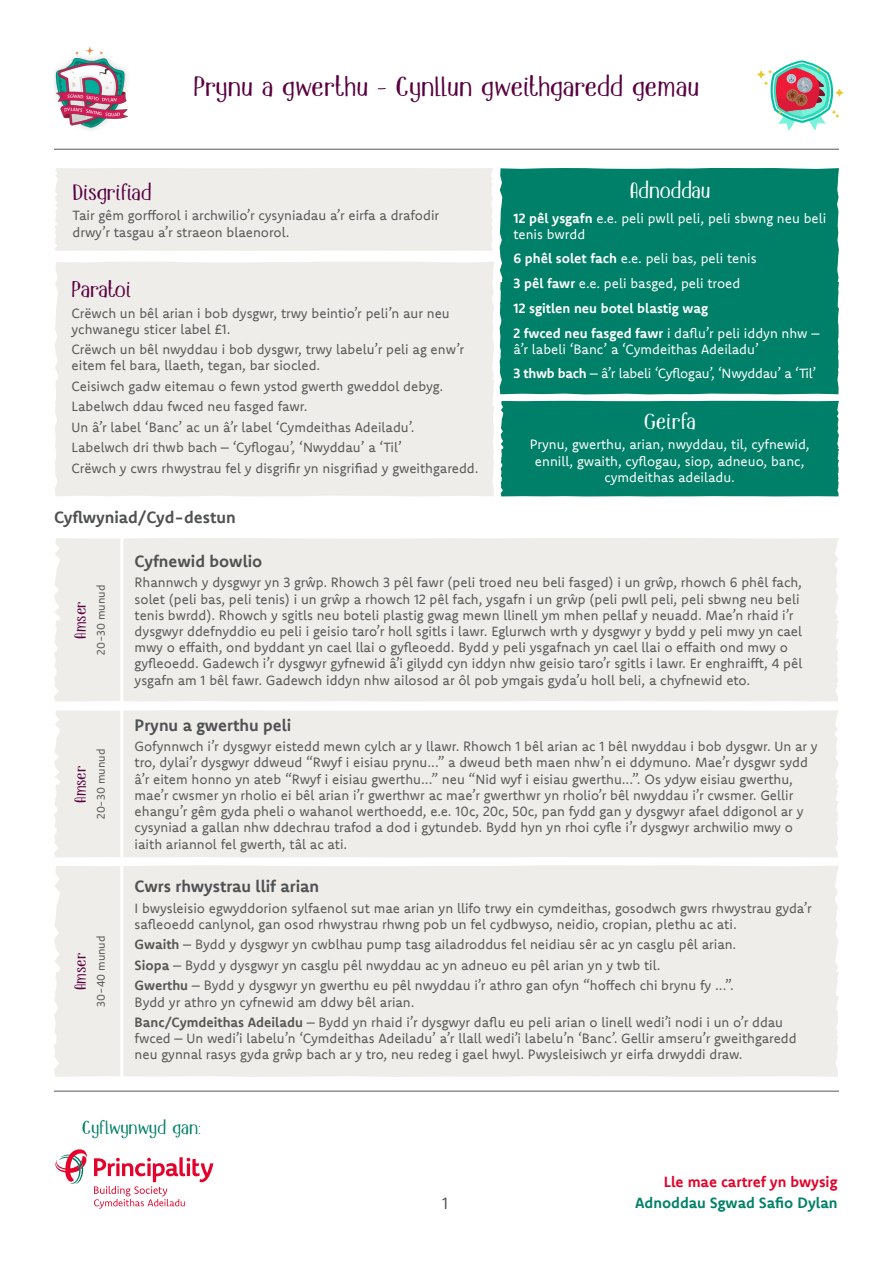
<style>
.page{position:relative;width:893px;height:1263px;background:#fff}
.page>*{position:absolute;margin:0;border:0;box-sizing:border-box;transform-origin:0 0}
.t1{font:24px "DK Mandolin";letter-spacing:-.02em;color:#58023f}
.t2{font:19.5px "DK Mandolin";letter-spacing:-.025em;color:#58013f}
.t3{font:19.5px "DK Mandolin";letter-spacing:-.005em;color:#fff}
.t4{font:700 16.5px "Komet";color:#4f5252}
.t5{font:16.5px "Komet";color:#575756}
.t6{font:16.35px "DK Mandolin";color:#008068}
.t7{font:700 15px "Komet";color:#008068}
.t8{font:700 15px "Komet";color:#e3032b}
.t9{font:14.1px "DK Mandolin";color:#58013f}
.t10{font:13.5px/16.2px "Komet";color:#575756}
.t11{font:13.5px/16.2px "Komet";color:#fff}
.t12{font:13.5px "Komet";letter-spacing:-.02em;color:#fff}
.t13{font:700 13.5px "Komet";color:#fff}
.t14{font:11.1px "Komet";color:#575756}
.s1{font-weight:700}
</style>
<div class="page">
<hr style="left:54px;top:149px;width:785px;height:1px;background:#575756">
<img style="left:54px;top:46px;width:74px;height:84px">
<svg style="left:55px;top:1149px;width:158px;height:60px"></svg>
<svg style="left:757px;top:60px;width:87px;height:70px"></svg>
<div style="left:55px;top:168px;width:438px;height:83px;background:#efedea"></div>
<div style="left:55px;top:262px;width:439px;height:234px;background:#efedea"></div>
<div style="left:500px;top:168px;width:339px;height:226px;background:#008068"></div>
<div style="left:501px;top:401px;width:338px;height:95px;background:#008068"></div>
<div style="left:54px;top:538px;width:785px;height:164px;background:#efedea"></div>
<div style="left:54px;top:710px;width:785px;height:147px;background:#efedea"></div>
<div style="left:54px;top:865px;width:785px;height:212px;background:#efedea"></div>
<hr style="left:54px;top:1091px;width:785px;height:1px;background:#575756">
<hr style="left:120px;top:528px;width:3px;height:559px;background:#fff">
<p class="t1" style="left:194px;top:70px;width:507px">Prynu a gwerthu - Cynllun gweithgaredd gemau</p>
<p class="t2" style="left:73px;top:179px;width:81px">Disgrifiad</p>
<p class="t10" style="left:73px;top:207px;width:368px">Tair gêm gorfforol i archwilio’r cysyniadau a’r eirfa a drafodir drwy’r tasgau a’r straeon blaenorol.</p>
<p class="t2" style="left:72px;top:276px;width:61px">Paratoi</p>
<p class="t10" style="left:72px;top:304px;width:380px">Crëwch un bêl arian i bob dysgwr, trwy beintio’r peli’n aur neu ychwanegu sticer label £1.</p>
<p class="t10" style="left:72px;top:341px;width:394px">Crëwch un bêl nwyddau i bob dysgwr, trwy labelu’r peli ag enw’r eitem fel bara, llaeth, tegan, bar siocled.</p>
<p class="t10" style="left:72px;top:378px;width:373px">Ceisiwch gadw eitemau o fewn ystod gwerth gweddol debyg.</p>
<p class="t10" style="left:72px;top:398px;width:237px">Labelwch ddau fwced neu fasged fawr.</p>
<p class="t10" style="left:72px;top:419px;width:344px">Un â’r label ‘Banc’ ac un â’r label ‘Cymdeithas Adeiladu’.</p>
<p class="t10" style="left:72px;top:439px;width:332px">Labelwch dri thwb bach – ‘Cyflogau’, ‘Nwyddau’ a ‘Til’</p>
<p class="t10" style="left:72px;top:460px;width:409px">Crëwch y cwrs rhwystrau fel y disgrifir yn nisgrifiad y gweithgaredd.</p>
<p class="t4" style="left:54px;top:506px;width:183px">Cyflwyniad/Cyd-destun</p>
<p class="t3" style="left:630px;top:177px;width:82px">Adnoddau</p>
<p class="t11" style="left:513px;top:209px;width:314px"><span class="s1">12 pêl ysgafn</span> e.e. peli pwll peli, peli sbwng neu beli tenis bwrdd</p>
<p class="t11" style="left:513px;top:250px;width:245px"><span class="s1">6 phêl solet fach</span> e.e. peli bas, peli tenis</p>
<p class="t11" style="left:513px;top:275px;width:228px"><span class="s1">3 pêl fawr</span> e.e. peli basged, peli troed</p>
<p class="t13" style="left:513px;top:299px;width:196px">12 sgitlen neu botel blastig wag</p>
<p class="t11" style="left:513px;top:324px;width:308px"><span class="s1">2 fwced neu fasged fawr</span> i daflu’r peli iddyn nhw – â’r labeli ‘Banc’ a ‘Cymdeithas Adeiladu’</p>
<p class="t12" style="left:513px;top:365px;width:304px"><span class="s1">3 thwb bach</span> – â’r labeli ‘Cyflogau’, ‘Nwyddau’ a ‘Til’</p>
<p class="t3" style="left:644px;top:408px;width:54px">Geirfa</p>
<p class="t11" style="left:530px;top:436px;width:282px;text-align:center">Prynu, gwerthu, arian, nwyddau, til, cyfnewid, ennill, gwaith, cyflogau, siop, adneuo, banc, cymdeithas adeiladu.</p>
<p class="t9" style="left:71px;top:638px;width:39px;rotate:-90deg">Amser</p>
<p class="t14" style="left:94px;top:655px;width:72px;rotate:-90deg">20-30 munud</p>
<p class="t9" style="left:71px;top:802px;width:39px;rotate:-90deg">Amser</p>
<p class="t14" style="left:94px;top:819px;width:72px;rotate:-90deg">20-30 munud</p>
<p class="t9" style="left:71px;top:990px;width:39px;rotate:-90deg">Amser</p>
<p class="t14" style="left:94px;top:1007px;width:73px;rotate:-90deg">30-40 munud</p>
<p class="t4" style="left:135px;top:550px;width:129px">Cyfnewid bowlio</p>
<p class="t10" style="left:135px;top:574px;width:669px">Rhannwch y dysgwyr yn 3 grŵp. Rhowch 3 pêl fawr (peli troed neu beli fasged) i un grŵp, rhowch 6 phêl fach, solet (peli bas, peli tenis) i un grŵp a rhowch 12 pêl fach, ysgafn i un grŵp (peli pwll peli, peli sbwng neu beli tenis bwrdd). Rhowch y sgitls neu boteli plastig gwag mewn llinell ym mhen pellaf y neuadd. Mae’n rhaid i’r dysgwyr ddefnyddio eu peli i geisio taro’r holl sgitls i lawr. Eglurwch wrth y dysgwyr y bydd y peli mwy yn cael mwy o effaith, ond byddant yn cael llai o gyfleoedd. Bydd y peli ysgafnach yn cael llai o effaith ond mwy o gyfleoedd. Gadewch i’r dysgwyr gyfnewid â’i gilydd cyn iddyn nhw geisio taro’r sgitls i lawr. Er enghraifft, 4 pêl ysgafn am 1 bêl fawr. Gadewch iddyn nhw ailosod ar ôl pob ymgais gyda’u holl beli, a chyfnewid eto.</p>
<p class="t4" style="left:135px;top:714px;width:158px">Prynu a gwerthu peli</p>
<p class="t10" style="left:135px;top:738px;width:685px">Gofynnwch i’r dysgwyr eistedd mewn cylch ar y llawr. Rhowch 1 bêl arian ac 1 bêl nwyddau i bob dysgwr. Un ar y tro, dylai’r dysgwyr ddweud “Rwyf i eisiau prynu...” a dweud beth maen nhw’n ei ddymuno. Mae’r dysgwr sydd â’r eitem honno yn ateb “Rwyf i eisiau gwerthu...” neu “Nid wyf i eisiau gwerthu...”. Os ydyw eisiau gwerthu, mae’r cwsmer yn rholio ei bêl arian i’r gwerthwr ac mae’r gwerthwr yn rholio’r bêl nwyddau i’r cwsmer. Gellir ehangu’r gêm gyda pheli o wahanol werthoedd, e.e. 10c, 20c, 50c, pan fydd gan y dysgwyr afael ddigonol ar y cysyniad a gallan nhw ddechrau trafod a dod i gytundeb. Bydd hyn yn rhoi cyfle i’r dysgwyr archwilio mwy o iaith ariannol fel gwerth, tâl ac ati.</p>
<p class="t4" style="left:135px;top:876px;width:186px">Cwrs rhwystrau llif arian</p>
<p class="t10" style="left:135px;top:900px;width:678px">I bwysleisio egwyddorion sylfaenol sut mae arian yn llifo trwy ein cymdeithas, gosodwch gwrs rhwystrau gyda’r safleoedd canlynol, gan osod rhwystrau rhwng pob un fel cydbwyso, neidio, cropian, plethu ac ati.</p>
<p class="t10" style="left:135px;top:936px;width:603px"><span class="s1">Gwaith</span> – Bydd y dysgwyr yn cwblhau pump tasg ailadroddus fel neidiau sêr ac yn casglu pêl arian.</p>
<p class="t10" style="left:135px;top:957px;width:527px"><span class="s1">Siopa</span> – Bydd y dysgwyr yn casglu pêl nwyddau ac yn adneuo eu pêl arian yn y twb til.</p>
<p class="t10" style="left:135px;top:977px;width:601px"><span class="s1">Gwerthu</span> – Bydd y dysgwyr yn gwerthu eu pêl nwyddau i’r athro gan ofyn “hoffech chi brynu fy ...”.<br>Bydd yr athro yn cyfnewid am ddwy bêl arian.</p>
<p class="t10" style="left:135px;top:1014px;width:664px"><span class="s1">Banc/Cymdeithas Adeiladu</span> – Bydd yn rhaid i’r dysgwyr daflu eu peli arian o linell wedi’i nodi i un o’r ddau fwced – Un wedi’i labelu’n ‘Cymdeithas Adeiladu’ a’r llall wedi’i labelu’n ‘Banc’. Gellir amseru’r gweithgaredd neu gynnal rasys gyda grŵp bach ar y tro, neu redeg i gael hwyl. Pwysleisiwch yr eirfa drwyddi draw.</p>
<p class="t6" style="left:82px;top:1116px;width:121px">Cyflwynwyd gan:</p>
<p class="t5" style="left:442px;top:1192px;width:8px">1</p>
<p class="t8" style="left:664px;top:1172px;width:175px">Lle mae cartref yn bwysig</p>
<p class="t7" style="left:635px;top:1193px;width:204px">Adnoddau Sgwad Safio Dylan</p>
</div>
